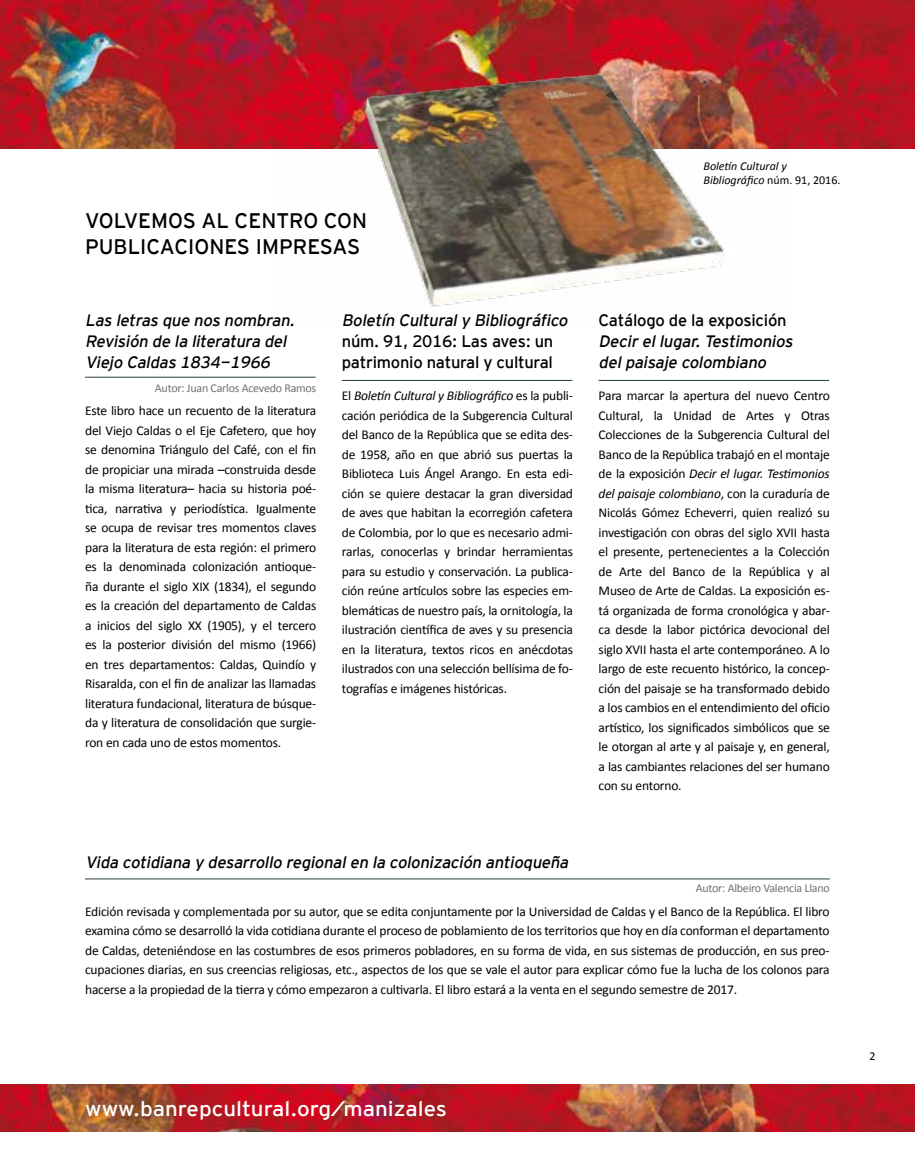
<style>
.page{position:relative;width:915px;height:1170px;background:#fff}
.page>*{position:absolute;margin:0;border:0;box-sizing:border-box;transform-origin:0 0}
.t1{font:21px/25.5px "Interstate Mono";color:#000}
.t2{font:21px "Interstate Mono";color:#fff;scale:1.07 1}
.t3{font:italic 16.5px/21px "Interstate Mono";color:#000}
.t4{font:16.5px/21px "Interstate Mono";letter-spacing:-.015em;color:#000}
.t5{font:13.5px/19.5px "Calibri";letter-spacing:-.015em;color:#000;text-align:justify}
.t6{font:12px "Calibri";letter-spacing:-.02em;color:#707172}
.t7{font:italic 12px/13.5px "Calibri";color:#000}
.t8{font:12px "Calibri";color:#000}
.s1{font-style:italic}
.s2{font-style:normal}
</style>
<div class="page">
<img style="left:0;top:0;width:914px;height:149px">
<img style="left:0;top:1084px;width:914px;height:47px">
<img style="left:279px;top:40px;width:508px;height:267px">
<hr style="left:85px;top:878px;width:744px;height:1px;background:#253d45">
<hr style="left:85px;top:377px;width:230px;height:1px;background:#253d45">
<hr style="left:342px;top:380px;width:230px;height:1px;background:#253d45">
<hr style="left:598px;top:380px;width:231px;height:1px;background:#253d45">
<h1 class="t1" style="left:85px;top:208px;width:283px">VOLVEMOS AL CENTRO CON<br>PUBLICACIONES IMPRESAS</h1>
<p class="t3" style="left:85px;top:309px;width:214px">Las letras que nos nombran.<br>Revisión de la literatura del<br>Viejo Caldas 1834-1966</p>
<p class="t6" style="left:155px;top:380px;width:163px">Autor: Juan Carlos Acevedo Ramos</p>
<p class="t5" style="left:85px;top:400px;width:233px">Este libro hace un recuento de la literatura del Viejo Caldas o el Eje Cafetero, que hoy se denomina Triángulo del Café, con el fin de propiciar una mirada –construida desde la misma literatura– hacia su historia poé&shy;tica, narrativa y periodística. Igualmente se ocupa de revisar tres momentos claves para la literatura de esta región: el primero es la denominada colonización antioque&shy;ña durante el siglo XIX (1834), el segundo es la creación del departamento de Caldas a inicios del siglo XX (1905), y el tercero es la posterior división del mismo (1966) en tres departamentos: Caldas, Quindío y Risaralda, con el fin de analizar las llamadas literatura fundacional, literatura de búsque&shy;da y literatura de consolidación que surgie&shy;ron en cada uno de estos momentos.</p>
<p class="t3" style="left:342px;top:309px;width:230px">Boletín Culturaly Bibliográfico</p>
<p class="t4" style="left:342px;top:330px;width:213px">núm. 91, 2016: Las aves: un patrimonio natural y cultural</p>
<p class="t5" style="left:342px;top:385px;width:232px">El <span class="s1">Boletín Cultural y Bibliográfico</span> es la publi&shy;cación periódica de la Subgerencia Cultural del Banco de la República que se edita des&shy;de 1958, año en que abrió sus puertas la Biblioteca Luis Ángel Arango. En esta edi&shy;ción se quiere destacar la gran diversidad de aves que habitan la ecorregión cafetera de Colombia, por lo que es necesario admi&shy;rarlas, conocerlas y brindar herramientas para su estudio y conservación. La publica&shy;ción reúne artículos sobre las especies em&shy;blemáticas de nuestro país, la ornitología, la ilustración científica de aves y su presencia en la literatura, textos ricos en anécdotas ilustrados con una selección bellísima de fo&shy;tografías e imágenes históricas.</p>
<p class="t3" style="left:85px;top:851px;width:488px">Vida cotidiana y desarrollo regionalen la colonización antioqueña</p>
<p class="t7" style="left:703px;top:159px;width:138px">Boletín Cultural y<br>Bibliográfico <span class="s2">núm. 91, 2016.</span></p>
<p class="t4" style="left:598px;top:309px;width:189px">Catálogo de la exposición</p>
<p class="t3" style="left:598px;top:330px;width:199px">Decir ellugar.Testimonios delpaisaje colombiano</p>
<p class="t5" style="left:598px;top:385px;width:233px">Para marcar la apertura del nuevo Centro Cultural, la Unidad de Artes y Otras Colecciones de la Subgerencia Cultural del Banco de la República trabajó en el montaje de la exposición <span class="s1">Decir el lugar. Testimonios del paisaje colombiano</span>, con la curaduría de Nicolás Gómez Echeverri, quien realizó su investigación con obras del siglo XVII hasta el presente, pertenecientes a la Colección de Arte del Banco de la República y al Museo de Arte de Caldas. La exposición es&shy;tá organizada de forma cronológica y abar&shy;ca desde la labor pictórica devocional del siglo XVII hasta el arte contemporáneo. A lo largo de este recuento histórico, la concep&shy;ción del paisaje se ha transformado debido a los cambios en el entendimiento del oficio artístico, los significados simbólicos que se le otorgan al arte y al paisaje y, en general, a las cambiantes relaciones del ser humano con su entorno.</p>
<p class="t6" style="left:695px;top:880px;width:135px">Autor: Albeiro Valencia Llano</p>
<p class="t5" style="left:85px;top:900px;width:745px">Edición revisada y complementada por su autor, que se edita conjuntamente por la Universidad de Caldas y el Banco de la República. El libro examina cómo se desarrolló la vida cotidiana durante el proceso de poblamiento de los territorios que hoy en día conforman el departamento de Caldas, deteniéndose en las costumbres de esos primeros pobladores, en su forma de vida, en sus sistemas de producción, en sus preo&shy;cupaciones diarias, en sus creencias religiosas, etc., aspectos de los que se vale el autor para explicar cómo fue la lucha de los colonos para hacerse a la propiedad de la tierra y cómo empezaron a cultivarla. El libro estará a la venta en el segundo semestre de 2017.</p>
<h1 class="t2" style="left:85px;top:1096px;width:339px">www.banrepcultural.org/manizales</h1>
<p class="t8" style="left:869px;top:1048px;width:8px">2</p>
</div>
